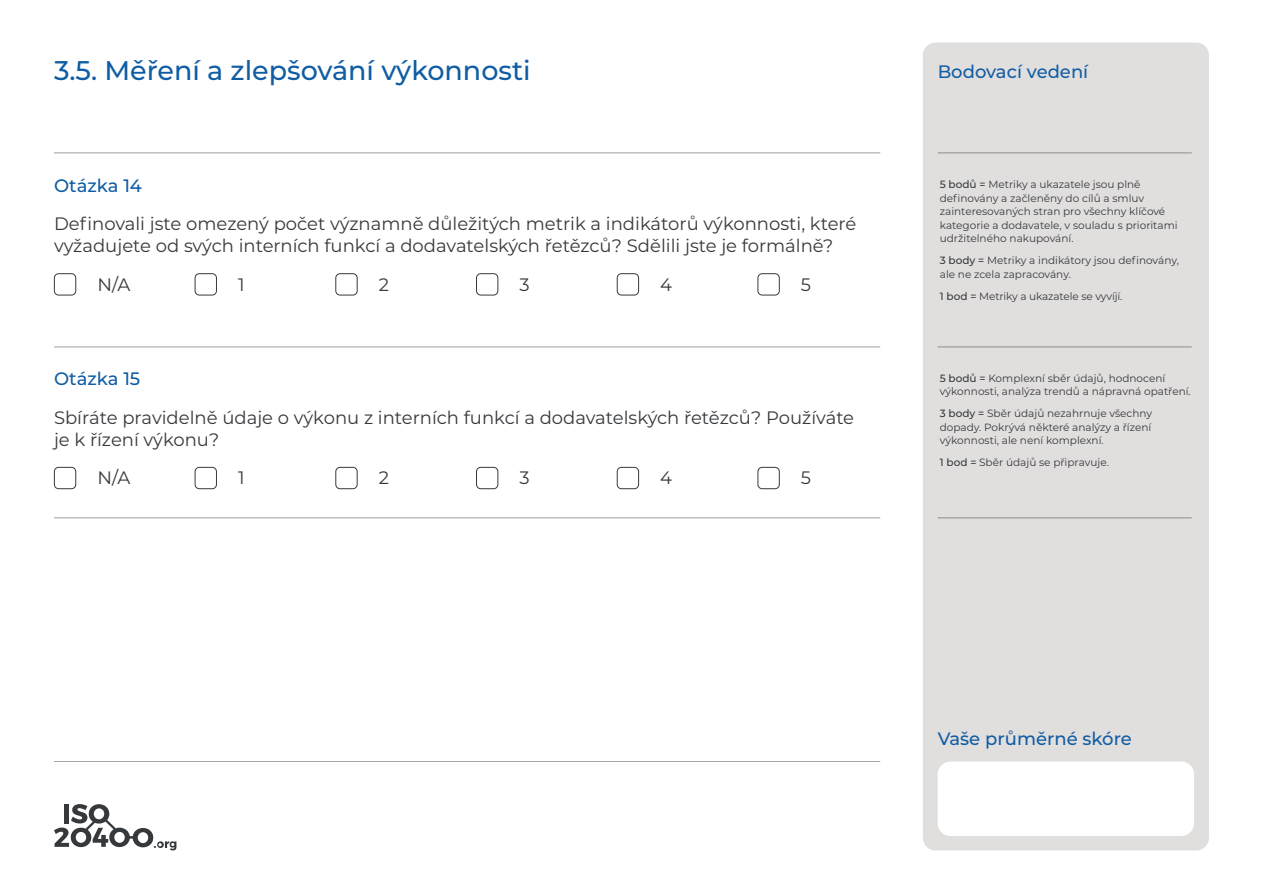
<style>
.page{position:relative;width:1263px;height:893px;background:#fff}
.page>*{position:absolute;margin:0;border:0;box-sizing:border-box;transform-origin:0 0}
.Section_Titles{font:500 27px "Montserrat";color:#105da4}
.Question{font:18px/21.6px "Montserrat";color:#36393c}
.Section_Titles-2{font:500 18px "Montserrat";color:#105da4}
.Question_No{font:500 18px "Montserrat";color:#105da4}
.Answers{font:18px "Montserrat";color:#36393c}
.Guidance{font:10.5px/13.5px "Montserrat";color:#36393c}
.s1{font-weight:500}
</style>
<div class="page">
<hr style="left:54px;top:761px;width:826px;height:1px;background:#36393c">
<svg style="left:54px;top:804px;width:122px;height:46px"></svg>
<div style="left:923px;top:43px;width:286px;height:807px;background:#e1dede;border-radius:13px"></div>
<div style="left:54px;top:273px;width:22px;height:22px;border:1px solid #36393c;border-radius:4px"></div>
<div style="left:54px;top:467px;width:22px;height:22px;border:1px solid #36393c;border-radius:4px"></div>
<div style="left:757px;top:273px;width:23px;height:22px;border:1px solid #36393c;border-radius:4px"></div>
<div style="left:757px;top:467px;width:23px;height:22px;border:1px solid #36393c;border-radius:4px"></div>
<div style="left:617px;top:273px;width:22px;height:22px;border:1px solid #36393c;border-radius:4px"></div>
<div style="left:617px;top:467px;width:22px;height:22px;border:1px solid #36393c;border-radius:4px"></div>
<div style="left:476px;top:273px;width:22px;height:22px;border:1px solid #36393c;border-radius:4px"></div>
<div style="left:476px;top:467px;width:22px;height:22px;border:1px solid #36393c;border-radius:4px"></div>
<div style="left:335px;top:273px;width:23px;height:22px;border:1px solid #36393c;border-radius:4px"></div>
<div style="left:335px;top:467px;width:23px;height:22px;border:1px solid #36393c;border-radius:4px"></div>
<div style="left:195px;top:273px;width:22px;height:22px;border:1px solid #36393c;border-radius:4px"></div>
<div style="left:195px;top:467px;width:22px;height:22px;border:1px solid #36393c;border-radius:4px"></div>
<div style="left:938px;top:761px;width:256px;height:75px;background:#fff;border-radius:13px"></div>
<hr style="left:54px;top:153px;width:826px;height:1px;background:#36393c">
<hr style="left:938px;top:153px;width:254px;height:1px;background:#36393c">
<hr style="left:54px;top:347px;width:826px;height:1px;background:#36393c">
<hr style="left:938px;top:347px;width:254px;height:1px;background:#36393c">
<hr style="left:54px;top:518px;width:826px;height:1px;background:#36393c">
<hr style="left:938px;top:518px;width:254px;height:1px;background:#36393c">
<p class="Section_Titles" style="left:54px;top:52px;width:478px">3.5. Měření a zlepšování výkonnosti</p>
<p class="Question_No" style="left:54px;top:173px;width:90px">Otázka 14</p>
<p class="Question" style="left:54px;top:213px;width:804px">Definovali jste omezený počet významně důležitých metrik a indikátorů výkonnosti, které vyžadujete od svých interních funkcí a dodavatelských řetězců? Sdělili jste je formálně?</p>
<p class="Answers" style="left:97px;top:272px;width:34px">N/A</p>
<p class="Question_No" style="left:54px;top:366px;width:88px">Otázka 15</p>
<p class="Answers" style="left:238px;top:272px;width:8px">1</p>
<p class="Answers" style="left:379px;top:272px;width:12px">2</p>
<p class="Answers" style="left:519px;top:272px;width:12px">3</p>
<p class="Answers" style="left:660px;top:272px;width:13px">4</p>
<p class="Answers" style="left:801px;top:272px;width:12px">5</p>
<p class="Question" style="left:54px;top:406px;width:802px">Sbíráte pravidelně údaje o výkonu z interních funkcí a dodavatelských řetězců? Používáte je k řízení výkonu?</p>
<p class="Answers" style="left:97px;top:466px;width:34px">N/A</p>
<p class="Answers" style="left:238px;top:466px;width:8px">1</p>
<p class="Answers" style="left:379px;top:466px;width:12px">2</p>
<p class="Answers" style="left:519px;top:466px;width:12px">3</p>
<p class="Answers" style="left:660px;top:466px;width:13px">4</p>
<p class="Answers" style="left:801px;top:466px;width:12px">5</p>
<p class="Section_Titles-2" style="left:938px;top:59px;width:152px">Bodovací vedení</p>
<p class="Guidance" style="left:940px;top:177px;width:239px"><span class="s1">5 bodů =</span> Metriky a ukazatele jsou plně definovány a začleněny do cílů a smluv zainteresovaných stran pro všechny klíčové kategorie a dodavatele, v souladu s prioritami udržitelného nakupování.</p>
<p class="Guidance" style="left:940px;top:253px;width:241px"><span class="s1">3 body =</span> Metriky a indikátory jsou definovány, ale ne zcela zapracovány.</p>
<p class="Guidance" style="left:940px;top:289px;width:184px"><span class="s1">1 bod =</span> Metriky a ukazatele se vyvíjí.</p>
<p class="Guidance" style="left:940px;top:371px;width:253px"><span class="s1">5 bodů =</span> Komplexní sběr údajů, hodnocení výkonnosti, analýza trendů a nápravná opatření.</p>
<p class="Guidance" style="left:940px;top:406px;width:214px;text-align:justify"><span class="s1">3 body =</span> Sběr údajů nezahrnuje všechny dopady. Pokrývá některé analýzy a řízení výkonnosti, ale není komplexní.</p>
<p class="Guidance" style="left:940px;top:455px;width:171px"><span class="s1">1 bod =</span> Sběr údajů se připravuje.</p>
<p class="Section_Titles-2" style="left:938px;top:726px;width:196px">Vaše průměrné skóre</p>
</div>
